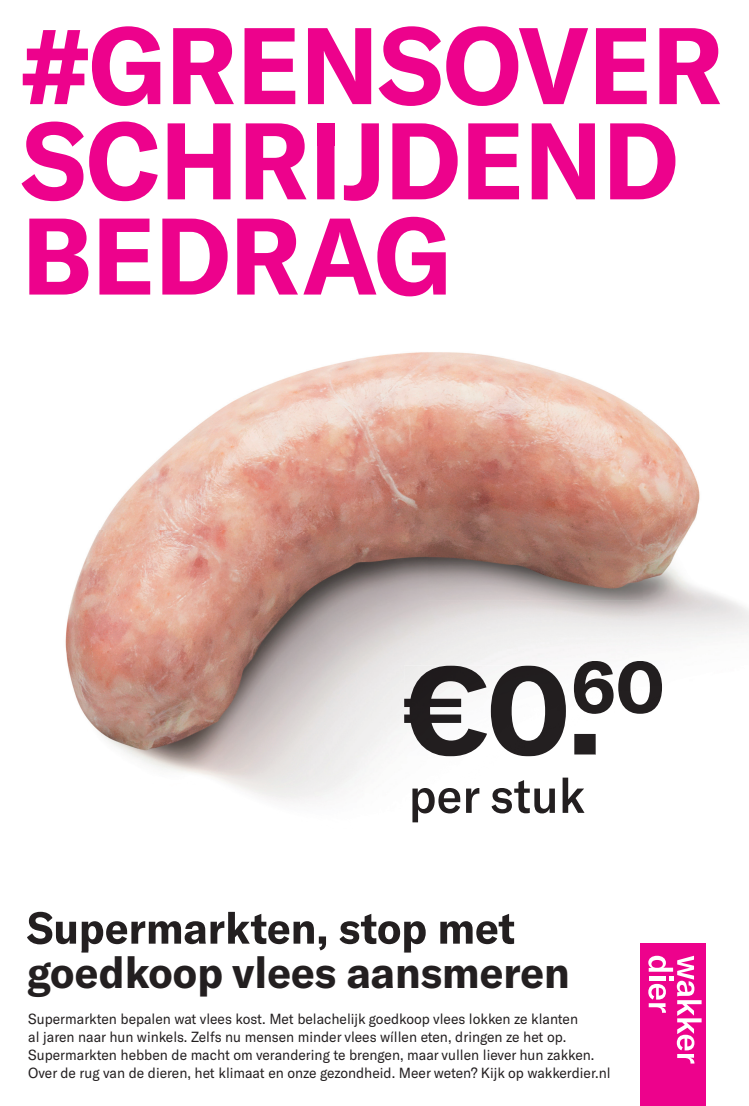
<style>
.page{position:relative;width:749px;height:1106px;background:#fff}
.page>*{position:absolute;margin:0;border:0;box-sizing:border-box;transform-origin:0 0}
.t1{font:700 107px/95.2px "GT America";color:#ed028c;scale:.96 1}
.t2{font:700 43.8px "GT America";color:#231f20;scale:.96 1}
.t3{font:14.4px/17.9px "GT America";color:#231f20;scale:.96 1}
</style>
<div class="page">
<img style="left:642px;top:155px;width:106px;height:795px">
<img style="left:428px;top:252px;width:214px;height:413px">
<img style="left:65px;top:296px;width:363px;height:527px">
<img style="left:21px;top:146px;width:654px;height:55px">
<img style="left:29px;top:217px;width:416px;height:79px">
<img style="left:404px;top:665px;width:191px;height:91px">
<img style="left:573px;top:661px;width:91px;height:53px">
<img style="left:573px;top:665px;width:22px;height:49px">
<img style="left:412px;top:777px;width:172px;height:45px">
<img style="left:27px;top:911px;width:488px;height:39px">
<div style="left:640px;top:943px;width:65px;height:163px;background:#ed028c"></div>
<svg style="left:648px;top:955px;width:53px;height:108px"></svg>
<h1 class="t1" style="left:22px;top:17px;width:732px">#GRENSOVER<br>SCHRIJDEND</h1>
<h2 class="t2" style="left:27px;top:944px;width:566px">goedkoop vlees aansmeren</h2>
<p class="t3" style="left:28px;top:1009px;width:608px">Supermarkten bepalen wat vlees kost. Met belachelijk goedkoop vlees lokken ze klanten<br>al jaren naar hun winkels. Zelfs nu mensen minder vlees wíllen eten, dringen ze het op.<br>Supermarkten hebben de macht om verandering te brengen, maar vullen liever hun zakken.<br>Over de rug van de dieren, het klimaat en onze gezondheid. Meer weten? Kijk op wakkerdier.nl</p>
</div>
